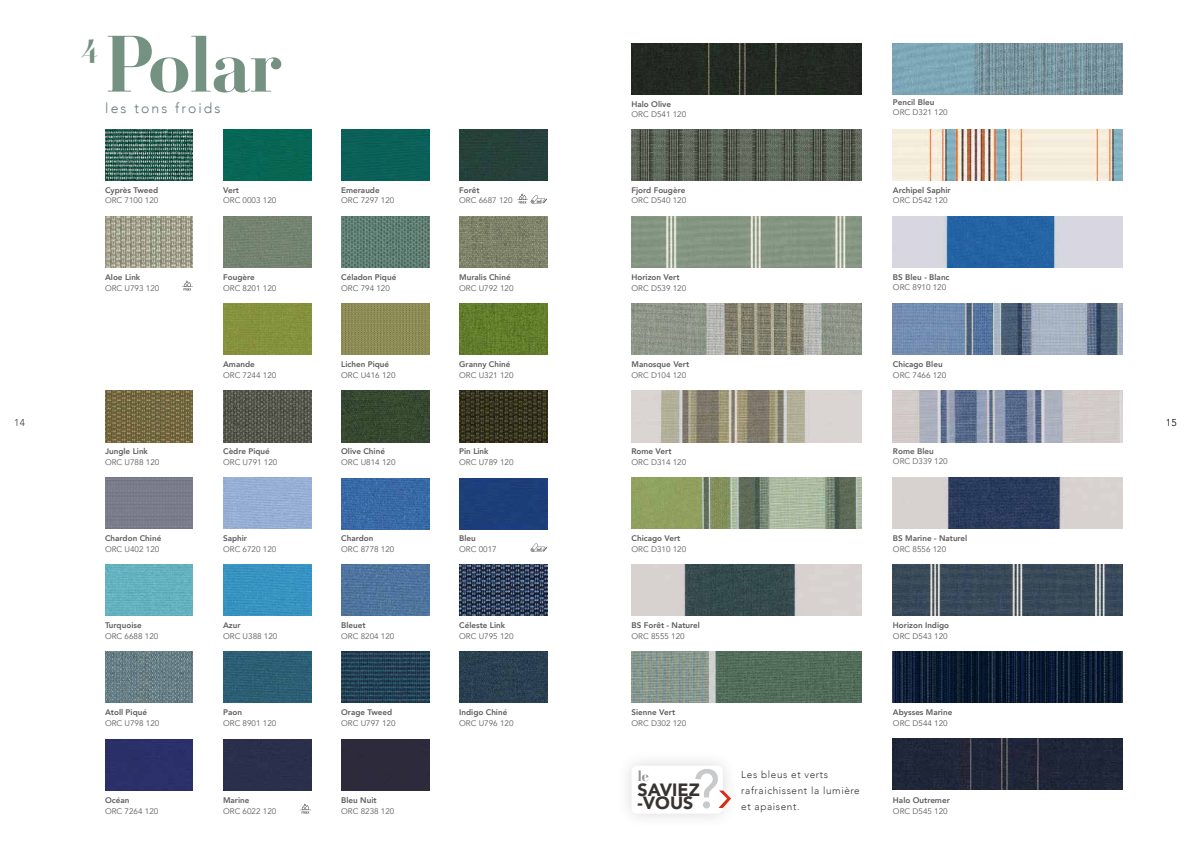
<style>
.page{position:relative;width:1191px;height:842px;background:#fff}
.page>*{position:absolute;margin:0;border:0;box-sizing:border-box;transform-origin:0 0}
.t1{font:700 79px "Ambroise Std";color:#749182}
.t2{font:500 54px "Avenir";color:#c8c9cb}
.t3{font:700 30px "Ambroise Std";color:#749182}
.t4{font:900 17.8px/13px "Avenir";color:#373331}
.t5{font:700 14.9px "Ambroise Std";color:#909394}
.t6{font:300 14px "Avenir";letter-spacing:.15em;color:#69797d}
.t7{font:300 10px/16px "Avenir";letter-spacing:.06em;color:#373331}
.t8{font:300 10px "Avenir";color:#000}
.t9{font:8.1px "Avenir";color:#5e5b5c}
.t10{font:800 8.1px "Avenir";color:#5e5b5c}
.t11{font:900 4.4px "Avenir";letter-spacing:-.035em;color:#575756}
</style>
<div class="page">
<div style="left:223px;top:130px;width:88px;height:51px;background:#076655"></div>
<svg style="left:530px;top:543px;width:17px;height:9px"></svg>
<svg style="left:517px;top:193px;width:30px;height:10px"></svg>
<svg style="left:182px;top:281px;width:11px;height:9px"></svg>
<svg style="left:300px;top:804px;width:11px;height:10px"></svg>
<img style="left:105px;top:391px;width:88px;height:51px">
<img style="left:341px;top:304px;width:88px;height:51px">
<img style="left:105px;top:565px;width:88px;height:51px">
<img style="left:341px;top:565px;width:88px;height:51px">
<img style="left:459px;top:565px;width:88px;height:51px">
<img style="left:223px;top:391px;width:88px;height:51px">
<img style="left:341px;top:652px;width:88px;height:51px">
<div style="left:105px;top:478px;width:88px;height:51px;background:#7a7c8b"></div>
<div style="left:105px;top:740px;width:88px;height:51px;background:#2a2f69"></div>
<div style="left:341px;top:740px;width:88px;height:51px;background:#2d2a3b"></div>
<img style="left:223px;top:652px;width:88px;height:51px">
<img style="left:223px;top:478px;width:88px;height:51px">
<div style="left:459px;top:478px;width:88px;height:51px;background:#1c3e79"></div>
<div style="left:223px;top:740px;width:88px;height:51px;background:#2a2f4c"></div>
<img style="left:105px;top:217px;width:88px;height:51px">
<img style="left:341px;top:217px;width:88px;height:51px">
<img style="left:459px;top:217px;width:88px;height:51px">
<img style="left:223px;top:217px;width:88px;height:51px">
<div style="left:459px;top:130px;width:88px;height:51px;background:#25413a"></div>
<img style="left:105px;top:130px;width:88px;height:51px">
<div style="left:341px;top:130px;width:88px;height:51px;background:#0b6158"></div>
<img style="left:105px;top:652px;width:88px;height:51px">
<img style="left:223px;top:565px;width:88px;height:51px">
<img style="left:341px;top:478px;width:88px;height:51px">
<img style="left:459px;top:652px;width:88px;height:51px">
<div style="left:223px;top:304px;width:88px;height:51px;background:#85923d"></div>
<img style="left:459px;top:391px;width:88px;height:51px">
<img style="left:341px;top:391px;width:88px;height:51px">
<img style="left:459px;top:304px;width:88px;height:51px">
<div style="left:615px;top:750px;width:123px;height:80px;background:#fbfbfb"></div>
<div style="left:631px;top:766px;width:92px;height:48px;background:#fff;border-radius:5px"></div>
<svg style="left:718px;top:790px;width:13px;height:18px"></svg>
<img style="left:631px;top:44px;width:230px;height:51px">
<img style="left:631px;top:304px;width:230px;height:51px">
<img style="left:893px;top:738px;width:229px;height:51px">
<img style="left:893px;top:652px;width:229px;height:51px">
<img style="left:631px;top:652px;width:230px;height:51px">
<img style="left:893px;top:565px;width:229px;height:51px">
<img style="left:631px;top:565px;width:230px;height:51px">
<img style="left:893px;top:478px;width:229px;height:51px">
<img style="left:631px;top:478px;width:230px;height:51px">
<img style="left:893px;top:391px;width:229px;height:51px">
<img style="left:631px;top:391px;width:230px;height:51px">
<img style="left:893px;top:304px;width:229px;height:51px">
<img style="left:893px;top:217px;width:229px;height:51px">
<img style="left:631px;top:217px;width:230px;height:51px">
<img style="left:893px;top:130px;width:229px;height:51px">
<img style="left:631px;top:130px;width:230px;height:51px">
<img style="left:893px;top:44px;width:229px;height:51px">
<h3 class="t3" style="left:81px;top:28px;width:18px">4</h3>
<h1 class="t1" style="left:105px;top:14px;width:178px">Polar</h1>
<h3 class="t6" style="left:105px;top:100px;width:117px">les tons froids</h3>
<p class="t10" style="left:631px;top:97px;width:41px">Halo Olive</p>
<p class="t9" style="left:631px;top:110px;width:56px">ORC D541 120</p>
<p class="t10" style="left:893px;top:96px;width:43px">Pencil Bleu</p>
<p class="t9" style="left:893px;top:108px;width:56px">ORC D321 120</p>
<p class="t10" style="left:105px;top:184px;width:55px">Cyprès Tweed</p>
<p class="t9" style="left:105px;top:196px;width:55px">ORC 7100 120</p>
<p class="t10" style="left:223px;top:184px;width:17px">Vert</p>
<p class="t9" style="left:223px;top:196px;width:55px">ORC 0003 120</p>
<p class="t10" style="left:341px;top:184px;width:40px">Emeraude</p>
<p class="t9" style="left:341px;top:196px;width:55px">ORC 7297 120</p>
<p class="t10" style="left:459px;top:184px;width:22px">Forêt</p>
<p class="t9" style="left:459px;top:196px;width:55px">ORC 6687 120</p>
<p class="t11" style="left:537px;top:197px;width:6px">inf</p>
<p class="t10" style="left:631px;top:184px;width:55px">Fjord Fougère</p>
<p class="t9" style="left:631px;top:196px;width:56px">ORC D540 120</p>
<p class="t10" style="left:893px;top:184px;width:59px">Archipel Saphir</p>
<p class="t9" style="left:893px;top:196px;width:56px">ORC D542 120</p>
<p class="t10" style="left:105px;top:271px;width:37px">Aloe Link</p>
<p class="t9" style="left:105px;top:283px;width:56px">ORC U793 120</p>
<p class="t10" style="left:223px;top:271px;width:33px">Fougère</p>
<p class="t9" style="left:223px;top:283px;width:55px">ORC 8201 120</p>
<p class="t10" style="left:341px;top:271px;width:57px">Céladon Piqué</p>
<p class="t9" style="left:341px;top:283px;width:50px">ORC 794 120</p>
<p class="t10" style="left:459px;top:271px;width:53px">Muralis Chiné</p>
<p class="t9" style="left:459px;top:283px;width:56px">ORC U792 120</p>
<p class="t10" style="left:631px;top:271px;width:49px">Horizon Vert</p>
<p class="t9" style="left:631px;top:283px;width:56px">ORC D539 120</p>
<p class="t10" style="left:893px;top:271px;width:58px">BS Bleu - Blanc</p>
<p class="t9" style="left:893px;top:283px;width:55px">ORC 8910 120</p>
<p class="t10" style="left:223px;top:358px;width:33px">Amande</p>
<p class="t9" style="left:223px;top:370px;width:55px">ORC 7244 120</p>
<p class="t10" style="left:341px;top:358px;width:50px">Lichen Piqué</p>
<p class="t9" style="left:341px;top:370px;width:56px">ORC U416 120</p>
<p class="t10" style="left:459px;top:358px;width:53px">Granny Chiné</p>
<p class="t9" style="left:459px;top:370px;width:56px">ORC U321 120</p>
<p class="t10" style="left:631px;top:358px;width:59px">Manosque Vert</p>
<p class="t9" style="left:631px;top:370px;width:56px">ORC D104 120</p>
<p class="t10" style="left:893px;top:358px;width:51px">Chicago Bleu</p>
<p class="t9" style="left:893px;top:370px;width:55px">ORC 7466 120</p>
<p class="t7" style="left:14px;top:415px;width:12px">14</p>
<p class="t8" style="left:1165px;top:417px;width:12px">15</p>
<p class="t10" style="left:105px;top:445px;width:44px">Jungle Link</p>
<p class="t9" style="left:105px;top:457px;width:56px">ORC U788 120</p>
<p class="t10" style="left:223px;top:445px;width:48px">Cèdre Piqué</p>
<p class="t9" style="left:223px;top:457px;width:56px">ORC U791 120</p>
<p class="t10" style="left:341px;top:445px;width:45px">Olive Chiné</p>
<p class="t9" style="left:341px;top:457px;width:56px">ORC U814 120</p>
<p class="t10" style="left:459px;top:445px;width:31px">Pin Link</p>
<p class="t9" style="left:459px;top:457px;width:56px">ORC U789 120</p>
<p class="t10" style="left:631px;top:445px;width:42px">Rome Vert</p>
<p class="t9" style="left:631px;top:457px;width:56px">ORC D314 120</p>
<p class="t10" style="left:893px;top:444px;width:42px">Rome Bleu</p>
<p class="t9" style="left:893px;top:457px;width:56px">ORC D339 120</p>
<p class="t10" style="left:105px;top:532px;width:58px">Chardon Chiné</p>
<p class="t9" style="left:105px;top:544px;width:56px">ORC U402 120</p>
<p class="t10" style="left:223px;top:532px;width:26px">Saphir</p>
<p class="t9" style="left:223px;top:544px;width:55px">ORC 6720 120</p>
<p class="t10" style="left:341px;top:532px;width:34px">Chardon</p>
<p class="t9" style="left:341px;top:544px;width:55px">ORC 8778 120</p>
<p class="t10" style="left:459px;top:532px;width:18px">Bleu</p>
<p class="t9" style="left:459px;top:544px;width:39px">ORC 0017</p>
<p class="t11" style="left:537px;top:546px;width:6px">inf</p>
<p class="t10" style="left:631px;top:532px;width:50px">Chicago Vert</p>
<p class="t9" style="left:631px;top:544px;width:56px">ORC D310 120</p>
<p class="t10" style="left:893px;top:532px;width:76px">BS Marine - Naturel</p>
<p class="t9" style="left:893px;top:544px;width:55px">ORC 8556 120</p>
<p class="t10" style="left:105px;top:619px;width:38px">Turquoise</p>
<p class="t9" style="left:105px;top:631px;width:55px">ORC 6688 120</p>
<p class="t10" style="left:223px;top:619px;width:19px">Azur</p>
<p class="t9" style="left:223px;top:631px;width:56px">ORC U388 120</p>
<p class="t10" style="left:341px;top:619px;width:26px">Bleuet</p>
<p class="t9" style="left:341px;top:631px;width:55px">ORC 8204 120</p>
<p class="t10" style="left:459px;top:619px;width:48px">Céleste Link</p>
<p class="t9" style="left:459px;top:631px;width:56px">ORC U795 120</p>
<p class="t10" style="left:631px;top:619px;width:70px">BS Forêt - Naturel</p>
<p class="t9" style="left:631px;top:631px;width:55px">ORC 8555 120</p>
<p class="t10" style="left:893px;top:619px;width:58px">Horizon Indigo</p>
<p class="t9" style="left:893px;top:631px;width:56px">ORC D543 120</p>
<p class="t10" style="left:105px;top:706px;width:44px">Atoll Piqué</p>
<p class="t9" style="left:105px;top:718px;width:56px">ORC U798 120</p>
<p class="t10" style="left:223px;top:706px;width:20px">Paon</p>
<p class="t9" style="left:223px;top:718px;width:55px">ORC 8901 120</p>
<p class="t10" style="left:341px;top:706px;width:52px">Orage Tweed</p>
<p class="t9" style="left:341px;top:718px;width:56px">ORC U797 120</p>
<p class="t10" style="left:459px;top:706px;width:50px">Indigo Chiné</p>
<p class="t9" style="left:459px;top:718px;width:56px">ORC U796 120</p>
<p class="t10" style="left:631px;top:706px;width:45px">Sienne Vert</p>
<p class="t9" style="left:631px;top:718px;width:56px">ORC D302 120</p>
<p class="t10" style="left:893px;top:706px;width:61px">Abysses Marine</p>
<p class="t9" style="left:893px;top:718px;width:56px">ORC D544 120</p>
<p class="t10" style="left:105px;top:794px;width:26px">Océan</p>
<p class="t9" style="left:105px;top:806px;width:55px">ORC 7264 120</p>
<p class="t10" style="left:223px;top:794px;width:28px">Marine</p>
<p class="t9" style="left:223px;top:806px;width:55px">ORC 6022 120</p>
<p class="t10" style="left:341px;top:794px;width:37px">Bleu Nuit</p>
<p class="t9" style="left:341px;top:806px;width:55px">ORC 8238 120</p>
<h2 class="t2" style="left:692px;top:743px;width:28px">?</h2>
<h3 class="t5" style="left:638px;top:766px;width:13px">le</h3>
<h3 class="t4" style="left:637px;top:783px;width:64px">SAVIEZ -VOUS</h3>
<p class="t7" style="left:741px;top:766px;width:120px">Les bleus et verts rafraichissent la lumière et apaisent.</p>
<p class="t10" style="left:893px;top:794px;width:58px">Halo Outremer</p>
<p class="t9" style="left:893px;top:806px;width:56px">ORC D545 120</p>
</div>
